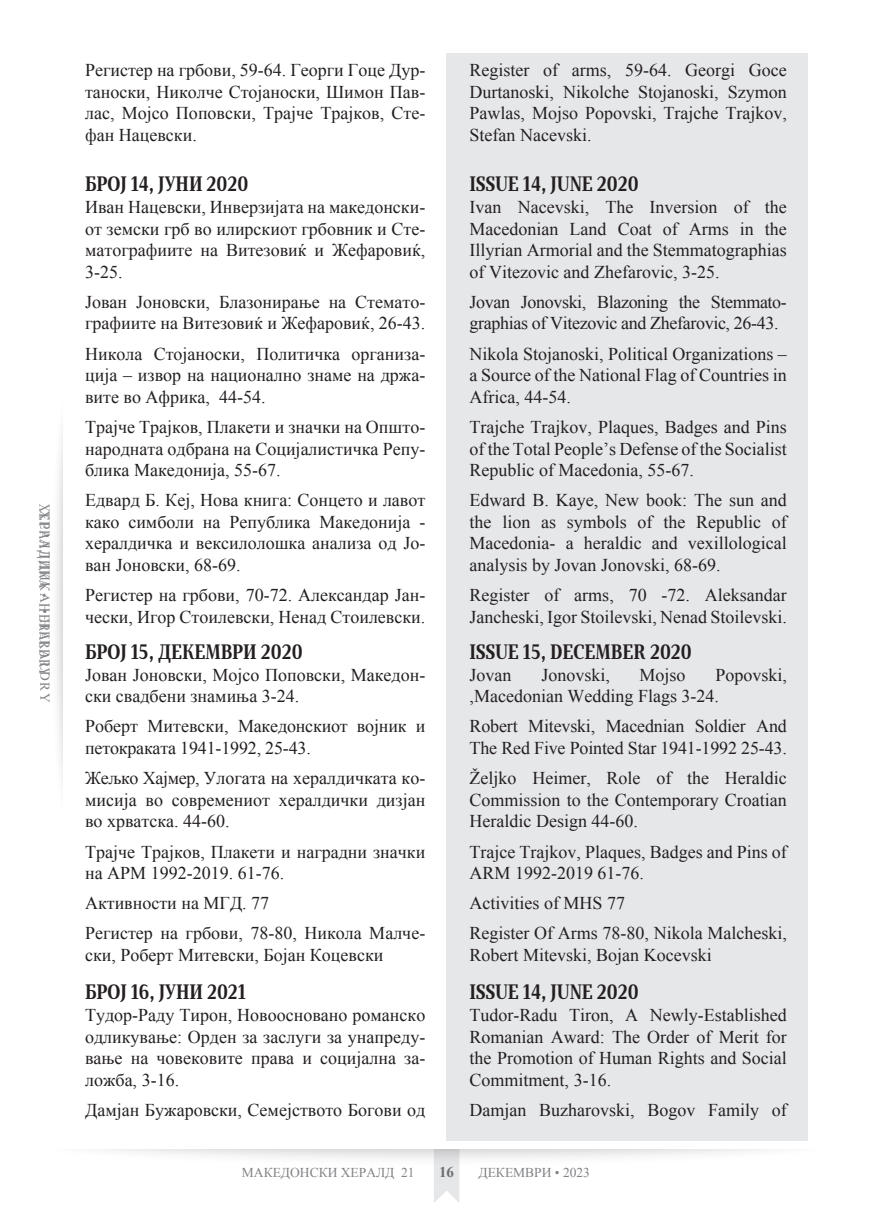
<style>
.page{position:relative;width:872px;height:1212px;background:#fff}
.page>*{position:absolute;margin:0;border:0;box-sizing:border-box;transform-origin:0 0}
.МЕЃУНАСЛОВ{font:700 19.5px "Skola Serif Cn";color:#231f20}
.osnoven_tekst{font:18px/21.6px "Times New Roman";color:#231f20;text-align:justify}
.osnoven_tekst-2{font:18px/21.6px "Times New Roman";letter-spacing:-.02em;color:#231f20}
._1_ГЛАВЕН_ТЕКСТ{font:700 15px "Times New Roman";color:#6c6d70}
.РУБРИКА{font:13.5px "Times New Roman";color:#808285}
.t1{font:13.5px "Skola Serif Cn";letter-spacing:.1em;color:#808285}
.РУБРИКА-2{font:13.5px "Times New Roman";letter-spacing:.1em;color:#808285}
</style>
<div class="page">
<img style="left:102px;top:1149px;width:668px;height:54px">
<div style="left:446px;top:53px;width:362px;height:1088px;background:#e6e7e9"></div>
<p class="t1" style="left:53px;top:504px;width:173px;rotate:90deg">ХЕРАЛДИКА • HERALDRY</p>
<p class="РУБРИКА-2" style="left:54px;top:510px;width:194px;rotate:90deg">ХЕРАЛДИКА • HERALDRY</p>
<p class="osnoven_tekst" style="left:85px;top:59px;width:342px">Регистер на грбови, 59-64. Георги Гоце Дур&shy;таноски, Николче Стојаноски, Шимон Пав&shy;лас, Мојсо Поповски, Трајче Трајков, Сте&shy;фан Нацевски.</p>
<p class="МЕЃУНАСЛОВ" style="left:85px;top:173px;width:165px">БРОЈ 14, ЈУНИ 2020</p>
<p class="osnoven_tekst" style="left:85px;top:196px;width:342px">Иван Нацевски, Инверзијата на македонски&shy;от земски грб во илирскиот грбовник и Сте&shy;матографиите на Витезовиќ и Жефаровиќ, 3-25.</p>
<p class="osnoven_tekst" style="left:85px;top:291px;width:342px">Јован Јоновски, Блазонирање на Стемато&shy;графиите на Витезовиќ и Жефаровиќ, 26-43.</p>
<p class="osnoven_tekst" style="left:85px;top:342px;width:342px">Никола Стојаноски, Политичка организа&shy;ција – извор на национално знаме на држа&shy;вите во Африка, 44-54.</p>
<p class="osnoven_tekst" style="left:85px;top:416px;width:342px">Трајче Трајков, Плакети и значки на Општо&shy;народната одбрана на Социјалистичка Репу&shy;блика Македонија, 55-67.</p>
<p class="osnoven_tekst" style="left:85px;top:489px;width:342px">Едвард Б. Кеј, Нова книга: Сонцето и лавот како симболи на Република Македонија - хералдичка и вексилолошка анализа од Јо&shy;ван Јоновски, 68-69.</p>
<p class="osnoven_tekst" style="left:85px;top:584px;width:342px">Регистер на грбови, 70-72. Александар Јан&shy;чески, Игор Стоилевски, Ненад Стоилевски.</p>
<p class="МЕЃУНАСЛОВ" style="left:85px;top:640px;width:219px">БРОЈ 15, ДЕКЕМВРИ 2020</p>
<p class="osnoven_tekst" style="left:85px;top:664px;width:342px">Јован Јоновски, Мојсо Поповски, Македон&shy;ски свадбени знамиња 3-24.</p>
<p class="osnoven_tekst" style="left:85px;top:715px;width:342px">Роберт Митевски, Македонскиот војник и петокраката 1941-1992, 25-43.</p>
<p class="osnoven_tekst" style="left:85px;top:767px;width:342px">Жељко Хајмер, Улогата на хералдичката ко&shy;мисија во современиот хералдички дизјан во хрватска. 44-60.</p>
<p class="osnoven_tekst" style="left:85px;top:840px;width:342px">Трајче Трајков, Плакети и наградни значки на АРМ 1992-2019. 61-76.</p>
<p class="osnoven_tekst" style="left:85px;top:892px;width:186px">Активности на МГД. 77</p>
<p class="osnoven_tekst" style="left:85px;top:922px;width:342px">Регистер на грбови, 78-80, Никола Малче&shy;ски, Роберт Митевски, Бојан Коцевски</p>
<p class="МЕЃУНАСЛОВ" style="left:85px;top:980px;width:162px">БРОЈ 16, ЈУНИ 2021</p>
<p class="osnoven_tekst" style="left:85px;top:1004px;width:342px">Тудор-Раду Тирон, Новоосновано романско одликување: Орден за заслуги за унапреду&shy;вање на човековите права и социјална за&shy;ложба, 3-16.</p>
<p class="osnoven_tekst" style="left:85px;top:1099px;width:342px">Дамјан Бужаровски, Семејството Богови од</p>
<p class="osnoven_tekst" style="left:469px;top:59px;width:319px">Register of arms, 59-64. Georgi Goce Durtanoski, Nikolche Stojanoski, Szymon Pawlas, Mojso Popovski, Trajche Trajkov, Stefan Nacevski.</p>
<p class="МЕЃУНАСЛОВ" style="left:469px;top:173px;width:171px">ISSUE 14, JUNE 2020</p>
<p class="osnoven_tekst" style="left:469px;top:196px;width:319px">Ivan Nacevski, The Inversion of the Macedonian Land Coat of Arms in the Illyrian Armorial and the Stemmatographias of Vitezovic and Zhefarovic, 3-25.</p>
<p class="osnoven_tekst-2" style="left:469px;top:291px;width:317px">Jovan Jonovski, Blazoning the Stemmato&shy;graphias of Vitezovic and Zhefarovic, 26-43.</p>
<p class="osnoven_tekst" style="left:469px;top:342px;width:319px">Nikola Stojanoski, Political Organizations – a Source of the National Flag of Countries in Africa, 44-54.</p>
<p class="osnoven_tekst" style="left:469px;top:416px;width:319px">Trajche Trajkov, Plaques, Badges and Pins of the Total People’s Defense of the Socialist Republic of Macedonia, 55-67.</p>
<p class="osnoven_tekst" style="left:469px;top:489px;width:319px">Edward B. Kaye, New book: The sun and the lion as symbols of the Republic of Macedonia- a heraldic and vexillological analysis by Jovan Jonovski, 68-69.</p>
<p class="osnoven_tekst" style="left:469px;top:584px;width:319px">Register of arms, 70 -72. Aleksandar<br>Jancheski, Igor Stoilevski, Nenad Stoilevski.</p>
<p class="МЕЃУНАСЛОВ" style="left:469px;top:640px;width:224px">ISSUE 15, DECEMBER 2020</p>
<p class="osnoven_tekst" style="left:469px;top:664px;width:43px">Jovan</p>
<p class="osnoven_tekst" style="left:541px;top:664px;width:70px">Jonovski,</p>
<p class="osnoven_tekst" style="left:639px;top:664px;width:48px">Mojso</p>
<p class="osnoven_tekst" style="left:469px;top:664px;width:319px;text-indent:246px">Popovski, ,Macedonian Wedding Flags 3-24.</p>
<p class="osnoven_tekst" style="left:469px;top:715px;width:319px">Robert Mitevski, Macednian Soldier And<br>The Red Five Pointed Star 1941-1992 25-43.</p>
<p class="osnoven_tekst" style="left:469px;top:767px;width:319px">Željko Heimer, Role of the Heraldic Commission to the Contemporary Croatian Heraldic Design 44-60.</p>
<p class="osnoven_tekst" style="left:469px;top:840px;width:319px">Trajce Trajkov, Plaques, Badges and Pins of<br>ARM 1992-2019 61-76.</p>
<p class="osnoven_tekst" style="left:469px;top:892px;width:157px">Activities of MHS 77</p>
<p class="osnoven_tekst" style="left:469px;top:922px;width:319px">Register Of Arms 78-80, Nikola Malcheski,<br>Robert Mitevski, Bojan Kocevski</p>
<p class="МЕЃУНАСЛОВ" style="left:469px;top:980px;width:171px">ISSUE 14, JUNE 2020</p>
<p class="osnoven_tekst" style="left:469px;top:1004px;width:319px">Tudor-Radu Tiron, A Newly-Established Romanian Award: The Order of Merit for the Promotion of Human Rights and Social Commitment, 3-16.</p>
<p class="osnoven_tekst" style="left:469px;top:1099px;width:319px">Damjan Buzharovski, Bogov Family of</p>
<p class="РУБРИКА" style="left:242px;top:1163px;width:174px">МАКЕДОНСКИ ХЕРАЛД 21</p>
<p class="_1_ГЛАВЕН_ТЕКСТ" style="left:439px;top:1162px;width:16px">16</p>
<p class="РУБРИКА" style="left:478px;top:1163px;width:113px">ДЕКЕМВРИ • 2023</p>
</div>
